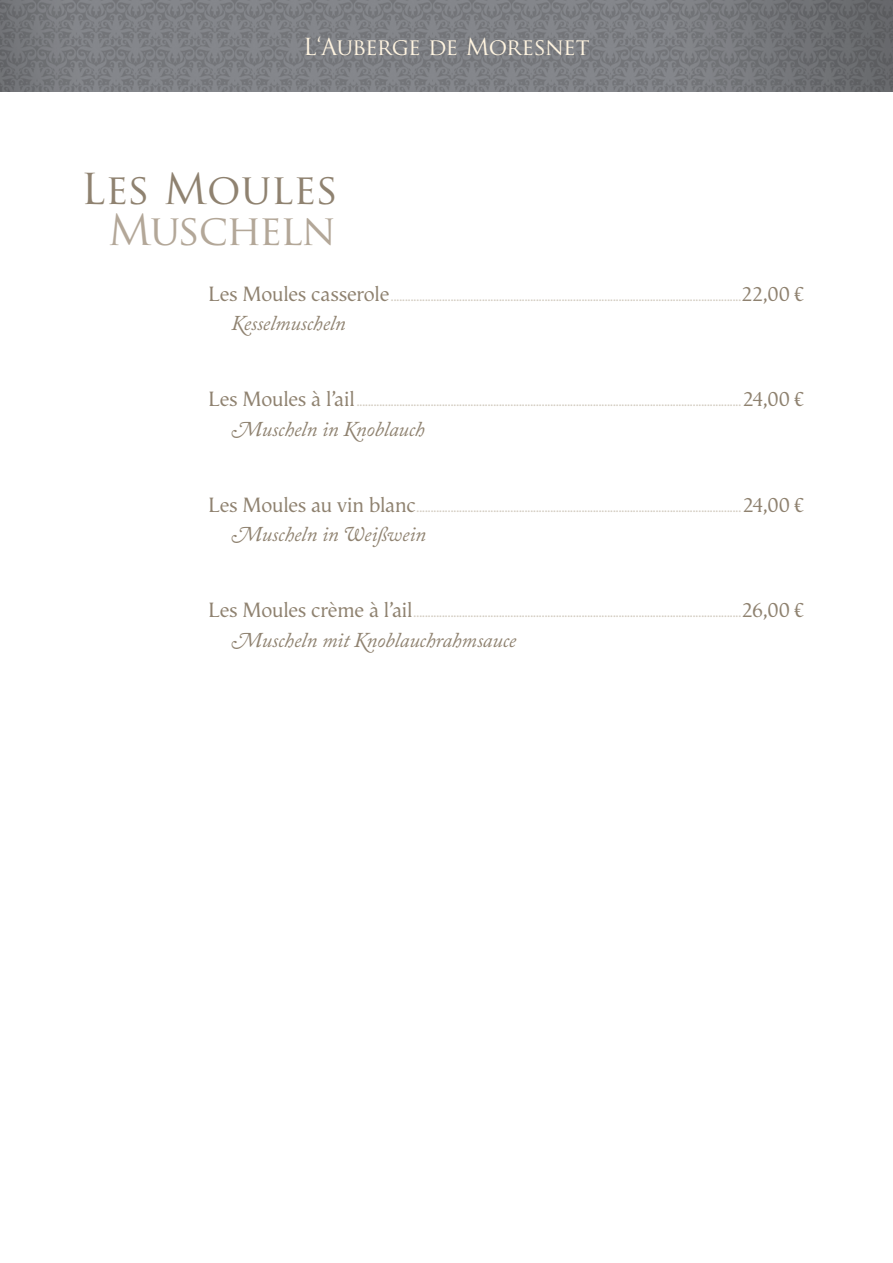
<style>
.page{position:relative;width:893px;height:1263px;background:#fff}
.page>*{position:absolute;margin:0;border:0;box-sizing:border-box;transform-origin:0 0}
.t1{font:41.55px "Trajan Pro";color:#8f8270}
.t2{font:41.55px "Trajan Pro";letter-spacing:-.04em;color:#b3a798}
.t3{font:22.95px "Trajan Pro";letter-spacing:-.04em;color:#fff4e0}
.t4{font:italic 21px "Adobe Caslon Pro";letter-spacing:-.01em;color:#8f8270}
.t5{font:13.5px "Vegaantikva";color:#d4cdc2}
.s1{font-size:21px;color:#8f8270}
</style>
<div class="page">
<img style="left:0;top:0;width:893px;height:92px">
<h2 class="t3" style="left:303px;top:32px;width:288px">L‘Auberge de Moresnet</h2>
<h1 class="t1" style="left:81px;top:163px;width:259px">Les Moules</h1>
<h1 class="t2" style="left:108px;top:203px;width:229px">Muscheln</h1>
<p class="t5" style="left:209px;top:288px;width:597px"><span class="s1">Les Moules casserole</span>...........................................................................................................................<span class="s1">22,00 €</span></p>
<h3 class="t4" style="left:232px;top:311px;width:115px">Kesselmuscheln</h3>
<p class="t5" style="left:209px;top:394px;width:597px"><span class="s1">Les Moules à l’ail</span>.......................................................................................................................................<span class="s1">24,00 €</span></p>
<h3 class="t4" style="left:232px;top:416px;width:194px">Muscheln in Knoblauch</h3>
<p class="t5" style="left:209px;top:499px;width:597px"><span class="s1">Les Moules au vin blanc</span>..................................................................................................................<span class="s1">24,00 €</span></p>
<h3 class="t4" style="left:232px;top:522px;width:196px">Muscheln in Weißwein</h3>
<p class="t5" style="left:209px;top:605px;width:597px"><span class="s1">Les Moules crème à l’ail</span>...................................................................................................................<span class="s1">26,00 €</span></p>
<h3 class="t4" style="left:232px;top:627px;width:286px">Muscheln mit Knoblauchrahmsauce</h3>
</div>
